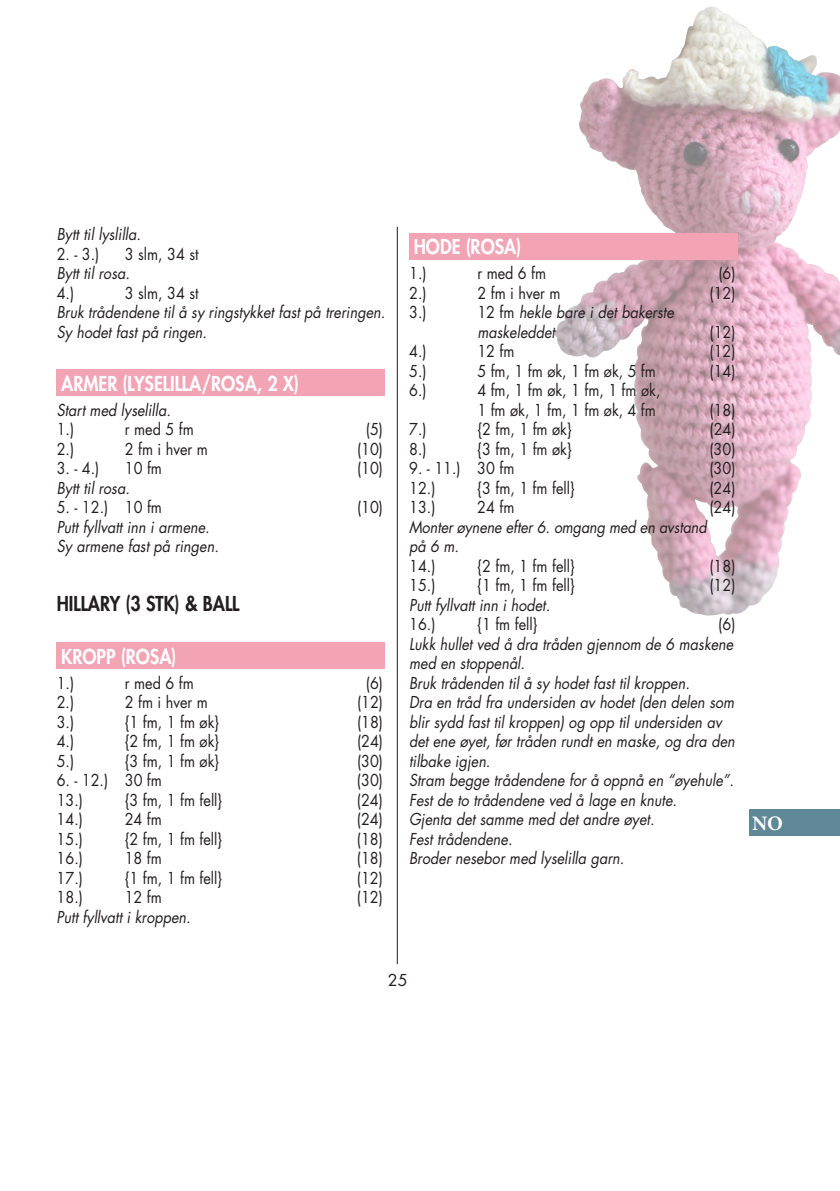
<style>
.page{position:relative;width:840px;height:1191px;background:#fff}
.page>*{position:absolute;margin:0;border:0;box-sizing:border-box;transform-origin:0 0}
.t1{font:700 20.6px "Minion Pro";color:#fff}
.t2{font:800 20px "Futura Std";color:#fff;scale:.9 1}
.t3{font:800 20px "Futura Std";color:#231f20;scale:.9 1}
.t4{font:italic 16px/19.6px "Futura Std";color:#231f20;scale:.9 1}
.t5{font:16px/19.6px "Futura Std";color:#231f20;scale:.9 1}
.t6{font:16px "Futura Std";color:#231f20}
.s1{font-style:normal}
</style>
<div class="page">
<hr style="left:397px;top:227px;width:1px;height:737px;background:#231f20">
<div style="left:748px;top:809px;width:91px;height:26px;background:#5f8798"></div>
<img style="left:552px;top:10px;width:251px;height:606px">
<div style="left:57px;top:369px;width:327px;height:27px;background:#f2a3b4"></div>
<div style="left:57px;top:642px;width:327px;height:27px;background:#f2a3b4"></div>
<div style="left:409px;top:233px;width:328px;height:26px;background:#f2a3b4"></div>
<p class="t4" style="left:57px;top:224px;width:95px">Bytt til lyslilla.</p>
<p class="t5" style="left:57px;top:244px;width:49px">2. - 3.)</p>
<p class="t5" style="left:125px;top:244px;width:83px">3 slm, 34 st</p>
<p class="t4" style="left:57px;top:264px;width:83px">Bytt til rosa.</p>
<p class="t5" style="left:57px;top:283px;width:21px">4.)</p>
<p class="t5" style="left:125px;top:283px;width:83px">3 slm, 34 st</p>
<p class="t4" style="left:57px;top:303px;width:366px">Bruk trådendene til å sy ringstykket fast på treringen.<br>Sy hodet fast på ringen.</p>
<p class="t2" style="left:61px;top:370px;width:265px">ARMER (LYSELILLA/ROSA, 2 X)</p>
<p class="t4" style="left:57px;top:400px;width:128px">Start med lyselilla.</p>
<p class="t5" style="left:57px;top:419px;width:21px">1.)</p>
<p class="t5" style="left:125px;top:419px;width:78px">r med 5 fm</p>
<p class="t5" style="left:366px;top:419px;width:21px">(5)</p>
<p class="t5" style="left:57px;top:439px;width:21px">2.)</p>
<p class="t5" style="left:125px;top:439px;width:94px">2 fm i hver m</p>
<p class="t5" style="left:357px;top:439px;width:30px">(10)</p>
<p class="t5" style="left:57px;top:458px;width:49px">3. - 4.)</p>
<p class="t5" style="left:125px;top:458px;width:43px">10 fm</p>
<p class="t5" style="left:357px;top:458px;width:30px">(10)</p>
<p class="t4" style="left:57px;top:478px;width:83px">Bytt til rosa.</p>
<p class="t5" style="left:57px;top:497px;width:118px">5. - 12.) 10 fm</p>
<p class="t5" style="left:357px;top:497px;width:30px">(10)</p>
<p class="t4" style="left:57px;top:517px;width:181px">Putt fyllvatt inn i armene.<br>Sy armene fast på ringen.</p>
<p class="t3" style="left:57px;top:590px;width:204px">HILLARY (3 STK) &amp; BALL</p>
<p class="t2" style="left:61px;top:643px;width:129px">KROPP (ROSA)</p>
<p class="t5" style="left:57px;top:673px;width:21px">1.)</p>
<p class="t5" style="left:125px;top:673px;width:78px">r med 6 fm</p>
<p class="t5" style="left:366px;top:673px;width:21px">(6)</p>
<p class="t5" style="left:57px;top:692px;width:21px">2.)</p>
<p class="t5" style="left:125px;top:692px;width:94px">2 fm i hver m</p>
<p class="t5" style="left:357px;top:692px;width:30px">(12)</p>
<p class="t5" style="left:57px;top:712px;width:21px">3.)</p>
<p class="t5" style="left:125px;top:712px;width:106px">{1 fm, 1 fm øk}</p>
<p class="t5" style="left:357px;top:712px;width:30px">(18)</p>
<p class="t5" style="left:57px;top:731px;width:21px">4.)</p>
<p class="t5" style="left:125px;top:731px;width:106px">{2 fm, 1 fm øk}</p>
<p class="t5" style="left:357px;top:731px;width:30px">(24)</p>
<p class="t5" style="left:57px;top:751px;width:21px">5.)</p>
<p class="t5" style="left:125px;top:751px;width:106px">{3 fm, 1 fm øk}</p>
<p class="t5" style="left:357px;top:751px;width:30px">(30)</p>
<p class="t5" style="left:57px;top:770px;width:118px">6. - 12.) 30 fm</p>
<p class="t5" style="left:357px;top:770px;width:30px">(30)</p>
<p class="t5" style="left:57px;top:790px;width:31px">13.)</p>
<p class="t5" style="left:125px;top:790px;width:110px">{3 fm, 1 fm fell}</p>
<p class="t5" style="left:357px;top:790px;width:30px">(24)</p>
<p class="t5" style="left:57px;top:809px;width:31px">14.)</p>
<p class="t5" style="left:125px;top:809px;width:43px">24 fm</p>
<p class="t5" style="left:357px;top:809px;width:30px">(24)</p>
<p class="t5" style="left:57px;top:829px;width:31px">15.)</p>
<p class="t5" style="left:125px;top:829px;width:110px">{2 fm, 1 fm fell}</p>
<p class="t5" style="left:357px;top:829px;width:30px">(18)</p>
<p class="t5" style="left:57px;top:849px;width:31px">16.)</p>
<p class="t5" style="left:125px;top:849px;width:43px">18 fm</p>
<p class="t5" style="left:357px;top:849px;width:30px">(18)</p>
<p class="t5" style="left:57px;top:868px;width:31px">17.)</p>
<p class="t5" style="left:125px;top:868px;width:110px">{1 fm, 1 fm fell}</p>
<p class="t5" style="left:357px;top:868px;width:30px">(12)</p>
<p class="t5" style="left:57px;top:888px;width:31px">18.)</p>
<p class="t5" style="left:125px;top:888px;width:43px">12 fm</p>
<p class="t5" style="left:357px;top:888px;width:30px">(12)</p>
<p class="t4" style="left:57px;top:907px;width:150px">Putt fyllvatt i kroppen.</p>
<p class="t2" style="left:413px;top:234px;width:121px">HODE (ROSA)</p>
<p class="t5" style="left:409px;top:263px;width:21px">1.)</p>
<p class="t5" style="left:477px;top:263px;width:78px">r med 6 fm</p>
<p class="t5" style="left:718px;top:263px;width:21px">(6)</p>
<p class="t5" style="left:409px;top:283px;width:21px">2.)</p>
<p class="t5" style="left:477px;top:283px;width:94px">2 fm i hver m</p>
<p class="t5" style="left:709px;top:283px;width:30px">(12)</p>
<p class="t5" style="left:409px;top:302px;width:21px">3.)</p>
<p class="t4" style="left:477px;top:303px;width:220px"><span class="s1">12 fm</span> hekle bare i det bakerste maskeleddet</p>
<p class="t5" style="left:709px;top:322px;width:30px">(12)</p>
<p class="t5" style="left:409px;top:341px;width:21px">4.)</p>
<p class="t5" style="left:477px;top:341px;width:43px">12 fm</p>
<p class="t5" style="left:709px;top:341px;width:30px">(12)</p>
<p class="t5" style="left:409px;top:361px;width:21px">5.)</p>
<p class="t5" style="left:477px;top:361px;width:200px">5 fm, 1 fm øk, 1 fm øk, 5 fm</p>
<p class="t5" style="left:709px;top:361px;width:30px">(14)</p>
<p class="t5" style="left:409px;top:380px;width:21px">6.)</p>
<p class="t5" style="left:477px;top:380px;width:205px">4 fm, 1 fm øk, 1 fm, 1 fm øk,<br>1 fm øk, 1 fm, 1 fm øk, 4 fm</p>
<p class="t5" style="left:709px;top:400px;width:30px">(18)</p>
<p class="t5" style="left:409px;top:420px;width:21px">7.)</p>
<p class="t5" style="left:477px;top:420px;width:106px">{2 fm, 1 fm øk}</p>
<p class="t5" style="left:709px;top:420px;width:30px">(24)</p>
<p class="t5" style="left:409px;top:439px;width:21px">8.)</p>
<p class="t5" style="left:477px;top:439px;width:106px">{3 fm, 1 fm øk}</p>
<p class="t5" style="left:709px;top:439px;width:30px">(30)</p>
<p class="t5" style="left:409px;top:459px;width:118px">9. - 11.) 30 fm</p>
<p class="t5" style="left:709px;top:459px;width:30px">(30)</p>
<p class="t5" style="left:409px;top:478px;width:31px">12.)</p>
<p class="t5" style="left:477px;top:478px;width:110px">{3 fm, 1 fm fell}</p>
<p class="t5" style="left:709px;top:478px;width:30px">(24)</p>
<p class="t5" style="left:409px;top:498px;width:31px">13.)</p>
<p class="t5" style="left:477px;top:498px;width:43px">24 fm</p>
<p class="t5" style="left:709px;top:498px;width:30px">(24)</p>
<p class="t4" style="left:409px;top:517px;width:332px">Monter øynene efter 6. omgang med en avstand på 6 m.</p>
<p class="t5" style="left:409px;top:556px;width:31px">14.)</p>
<p class="t5" style="left:477px;top:556px;width:110px">{2 fm, 1 fm fell}</p>
<p class="t5" style="left:709px;top:556px;width:30px">(18)</p>
<p class="t5" style="left:409px;top:576px;width:31px">15.)</p>
<p class="t5" style="left:477px;top:576px;width:110px">{1 fm, 1 fm fell}</p>
<p class="t5" style="left:709px;top:576px;width:30px">(12)</p>
<p class="t4" style="left:409px;top:595px;width:158px">Putt fyllvatt inn i hodet.</p>
<p class="t5" style="left:409px;top:615px;width:31px">16.)</p>
<p class="t5" style="left:477px;top:615px;width:69px">{1 fm fell}</p>
<p class="t5" style="left:718px;top:615px;width:21px">(6)</p>
<p class="t4" style="left:409px;top:634px;width:363px">Lukk hullet ved å dra tråden gjennom de 6 maskene med en stoppenål.<br>Bruk trådenden til å sy hodet fast til kroppen.<br>Dra en tråd fra undersiden av hodet (den delen som blir sydd fast til kroppen) og opp til undersiden av det ene øyet, før tråden rundt en maske, og dra den tilbake igjen.<br>Stram begge trådendene for å oppnå en “øyehule”.<br>Fest de to trådendene ved å lage en knute.<br>Gjenta det samme med det andre øyet.<br>Fest trådendene.<br>Broder nesebor med lyselilla garn.</p>
<p class="t1" style="left:751px;top:808px;width:32px">NO</p>
<p class="t6" style="left:387px;top:969px;width:21px">25</p>
</div>
